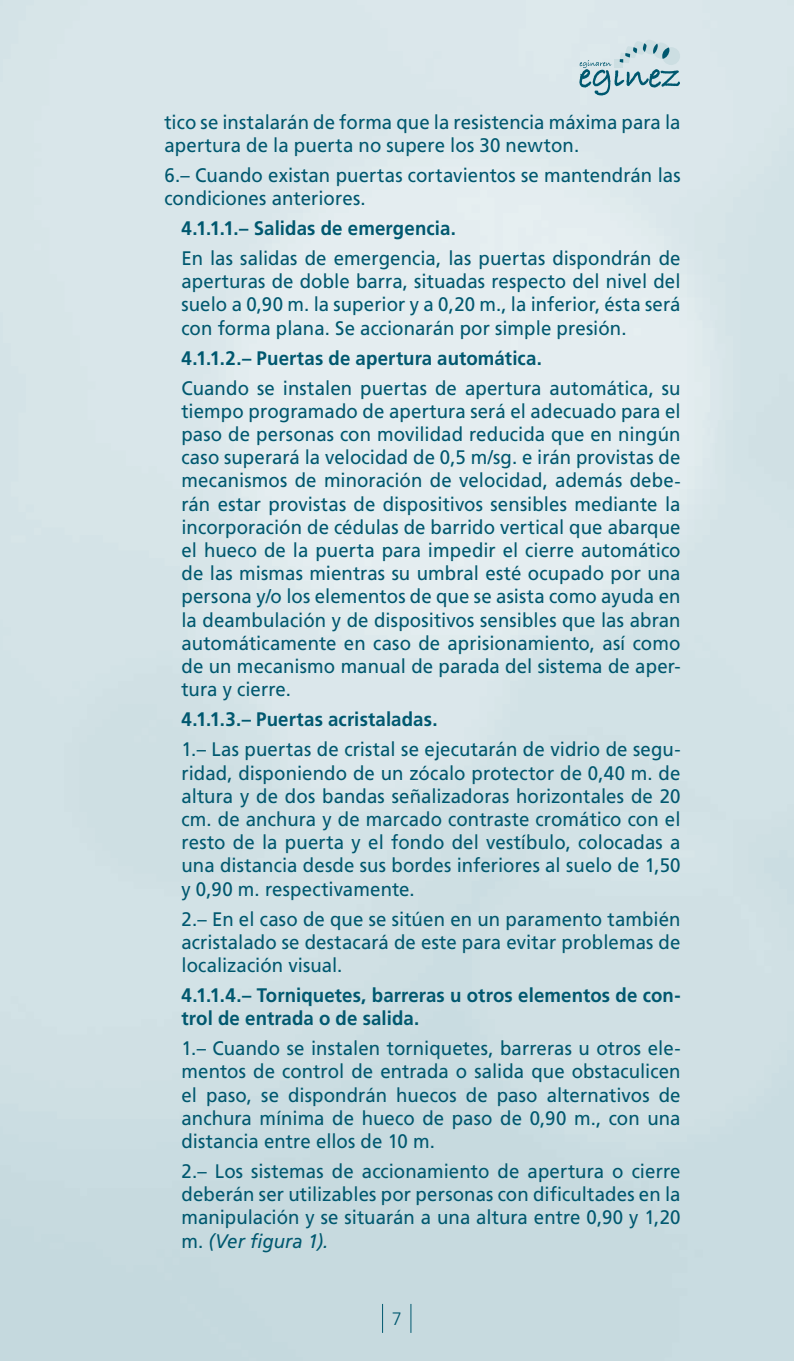
<style>
.page{position:relative;width:794px;height:1361px;background:#fff}
.page>*{position:absolute;margin:0;border:0;box-sizing:border-box;transform-origin:0 0}
.t1{font:19.6px/23.2px "Frutiger";letter-spacing:.005em;color:#00586f;text-align:justify;scale:.95 1}
.t2{font:700 19.6px/23.2px "Frutiger";letter-spacing:.005em;color:#00586f;scale:.95 1}
.t3{font:300 18px "Frutiger";color:#00586f}
.s1{font-style:italic}
</style>
<div class="page">
<div style="left:653px;top:42px;width:16px;height:17px;background:#d6e3e7;border-radius:50%"></div>
<div style="left:643px;top:40px;width:15px;height:15px;background:#ccdee2;border-radius:6px"></div>
<svg style="left:633px;top:41px;width:13px;height:14px"></svg>
<svg style="left:579px;top:43px;width:101px;height:52px;background:#b4cdd4"></svg>
<svg style="left:382px;top:1304px;width:1px;height:29px"></svg>
<svg style="left:410px;top:1304px;width:1px;height:29px"></svg>
<p class="t1" style="left:164px;top:110px;width:545px">tico se instalarán de forma que la resistencia máxima para la apertura de la puerta no supere los 30 newton.</p>
<p class="t1" style="left:164px;top:163px;width:545px">6.– Cuando existan puertas cortavientos se mantendrán las condiciones anteriores.</p>
<p class="t2" style="left:181px;top:216px;width:290px">4.1.1.1.– Salidas de emergencia.</p>
<p class="t1" style="left:181px;top:246px;width:527px">En las salidas de emergencia, las puertas dispondrán de aperturas de doble barra, situadas respecto del nivel del suelo a 0,90 m. la superior y a 0,20 m., la inferior, ésta será con forma plana. Se accionarán por simple presión.</p>
<p class="t2" style="left:181px;top:346px;width:381px">4.1.1.2.– Puertas de apertura automática.</p>
<p class="t1" style="left:181px;top:376px;width:527px">Cuando se instalen puertas de apertura automática, su tiempo programado de apertura será el adecuado para el paso de personas con movilidad reducida que en ningún caso superará la velocidad de 0,5 m/sg. e irán provistas de mecanismos de minoración de velocidad, además debe&shy;rán estar provistas de dispositivos sensibles mediante la incorporación de cédulas de barrido vertical que abarque el hueco de la puerta para impedir el cierre automático de las mismas mientras su umbral esté ocupado por una persona y/o los elementos de que se asista como ayuda en la deambulación y de dispositivos sensibles que las abran automáticamente en caso de aprisionamiento, así como de un mecanismo manual de parada del sistema de aper&shy;tura y cierre.</p>
<p class="t2" style="left:181px;top:708px;width:271px">4.1.1.3.– Puertas acristaladas.</p>
<p class="t1" style="left:181px;top:738px;width:527px">1.– Las puertas de cristal se ejecutarán de vidrio de segu&shy;ridad, disponiendo de un zócalo protector de 0,40 m. de altura y de dos bandas señalizadoras horizontales de 20 cm. de anchura y de marcado contraste cromático con el resto de la puerta y el fondo del vestíbulo, colocadas a una distancia desde sus bordes inferiores al suelo de 1,50 y 0,90 m. respectivamente.</p>
<p class="t1" style="left:181px;top:907px;width:527px">2.– En el caso de que se sitúen en un paramento también acristalado se destacará de este para evitar problemas de localización visual.</p>
<p class="t2" style="left:181px;top:983px;width:527px">4.1.1.4.– Torniquetes, barreras u otros elementos de con&shy;trol de entrada o de salida.</p>
<p class="t1" style="left:181px;top:1036px;width:527px">1.– Cuando se instalen torniquetes, barreras u otros ele&shy;mentos de control de entrada o salida que obstaculicen el paso, se dispondrán huecos de paso alternativos de anchura mínima de hueco de paso de 0,90 m., con una distancia entre ellos de 10 m.</p>
<p class="t1" style="left:181px;top:1159px;width:527px">2.– Los sistemas de accionamiento de apertura o cierre deberán ser utilizables por personas con dificultades en la manipulación y se situarán a una altura entre 0,90 y 1,20 m. <span class="s1">(Ver figura 1).</span></p>
<p class="t3" style="left:392px;top:1308px;width:12px">7</p>
</div>
